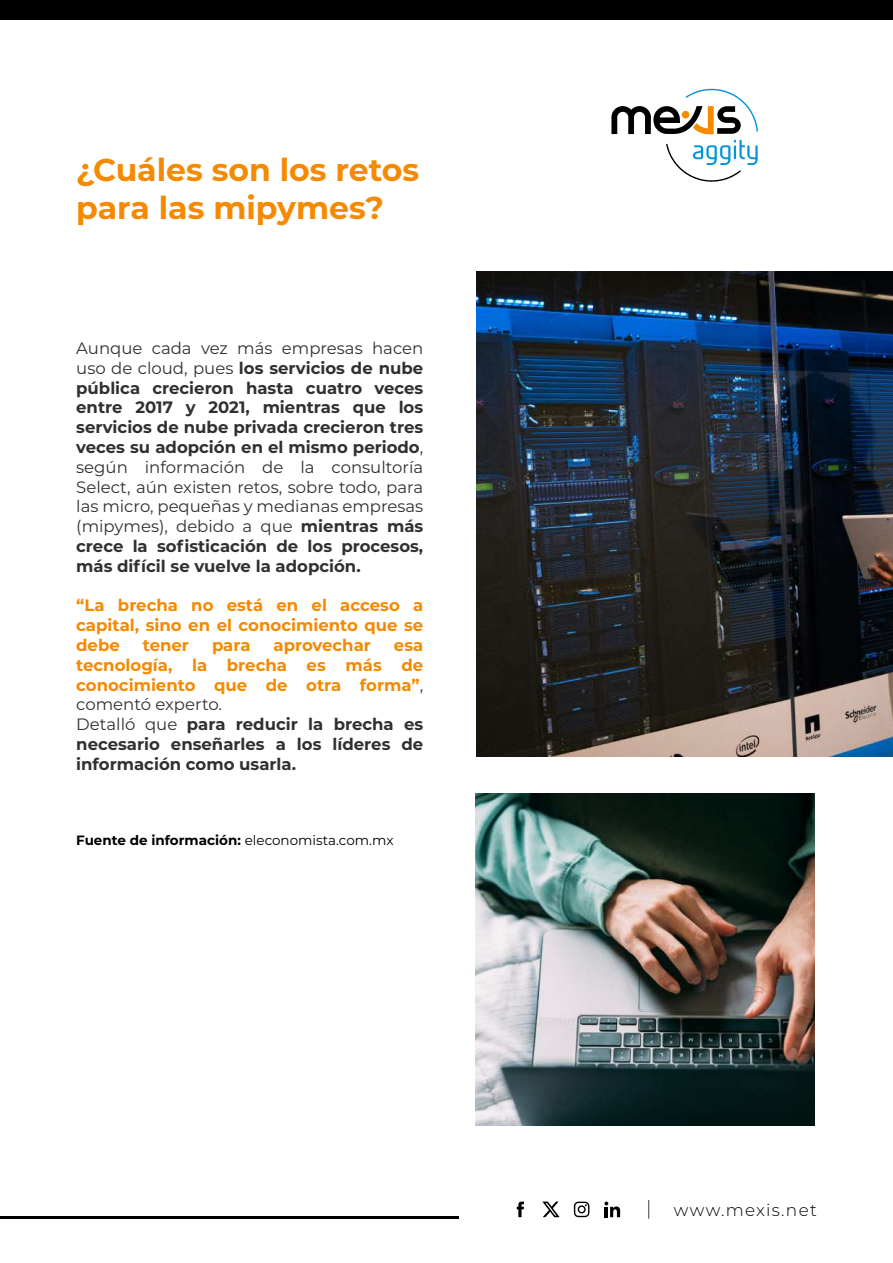
<style>
.page{position:relative;width:893px;height:1263px;background:#fff}
.page>*{position:absolute;margin:0;border:0;box-sizing:border-box;transform-origin:0 0}
.t1{font:700 31.5px/37.8px "Montserrat";color:#f58900}
.t2{font:300 16.95px "Montserrat";letter-spacing:.075em;color:#000}
.t3{font:700 16.5px/19.8px "Montserrat";color:#303030;text-align:justify}
.t4{font:700 16.5px/19.8px "Montserrat";color:#f58900;text-align:justify}
.t5{font:700 13.5px "Montserrat";color:#000}
.s1{font-weight:400}
.s2{color:#f58900}
</style>
<div class="page">
<div style="left:0;top:0;width:893px;height:19px;background:#000"></div>
<img style="left:476px;top:271px;width:417px;height:486px">
<img style="left:475px;top:794px;width:340px;height:332px">
<svg style="left:666px;top:140px;width:92px;height:42px"></svg>
<svg style="left:611px;top:89px;width:147px;height:45px"></svg>
<svg style="left:517px;top:1201px;width:7px;height:16px"></svg>
<svg style="left:542px;top:1201px;width:18px;height:16px"></svg>
<svg style="left:604px;top:1201px;width:16px;height:16px"></svg>
<svg style="left:574px;top:1201px;width:15px;height:16px"></svg>
<svg style="left:648px;top:1200px;width:1px;height:19px"></svg>
<hr style="left:0;top:1216px;width:458px;height:3px;background:#000">
<h1 class="t1" style="left:76px;top:149px;width:345px">¿Cuáles son los retos para las mipymes?</h1>
<p class="t3" style="left:76px;top:337px;width:349px"><span class="s1">Aunque cada vez más empresas hacen uso de cloud, pues</span> los servicios de nube pública crecieron hasta cuatro veces entre 2017 y 2021, mientras que los servicios de nube privada crecieron tres veces su adopción en el mismo periodo<span class="s1">, según información de la consultoría Select, aún existen retos, sobre todo, para las micro, pequeñas y medianas empresas (mipymes), debido a que</span> mientras más crece la sofisticación de los procesos, más difícil se vuelve la adopción.</p>
<p class="t4" style="left:76px;top:595px;width:349px">“La brecha no está en el acceso a capital, sino en el conocimiento que se debe</p>
<p class="t4" style="left:143px;top:634px;width:48px">tener</p>
<p class="t4" style="left:212px;top:634px;width:40px">para</p>
<p class="t4" style="left:273px;top:634px;width:99px">aprovechar</p>
<p class="t3" style="left:76px;top:634px;width:349px;text-align:left;text-indent:318px"><span class="s2">esa tecnología, la brecha es más de conocimiento que de otra forma”</span><span class="s1">, comentó experto.<br>Detalló que</span> para reducir la brecha es necesario enseñarles a los líderes de información como usarla.</p>
<p class="t5" style="left:76px;top:831px;width:319px">Fuente de información: <span class="s1">eleconomista.com.mx</span></p>
<p class="t2" style="left:674px;top:1198px;width:144px">www.mexis.net</p>
</div>
